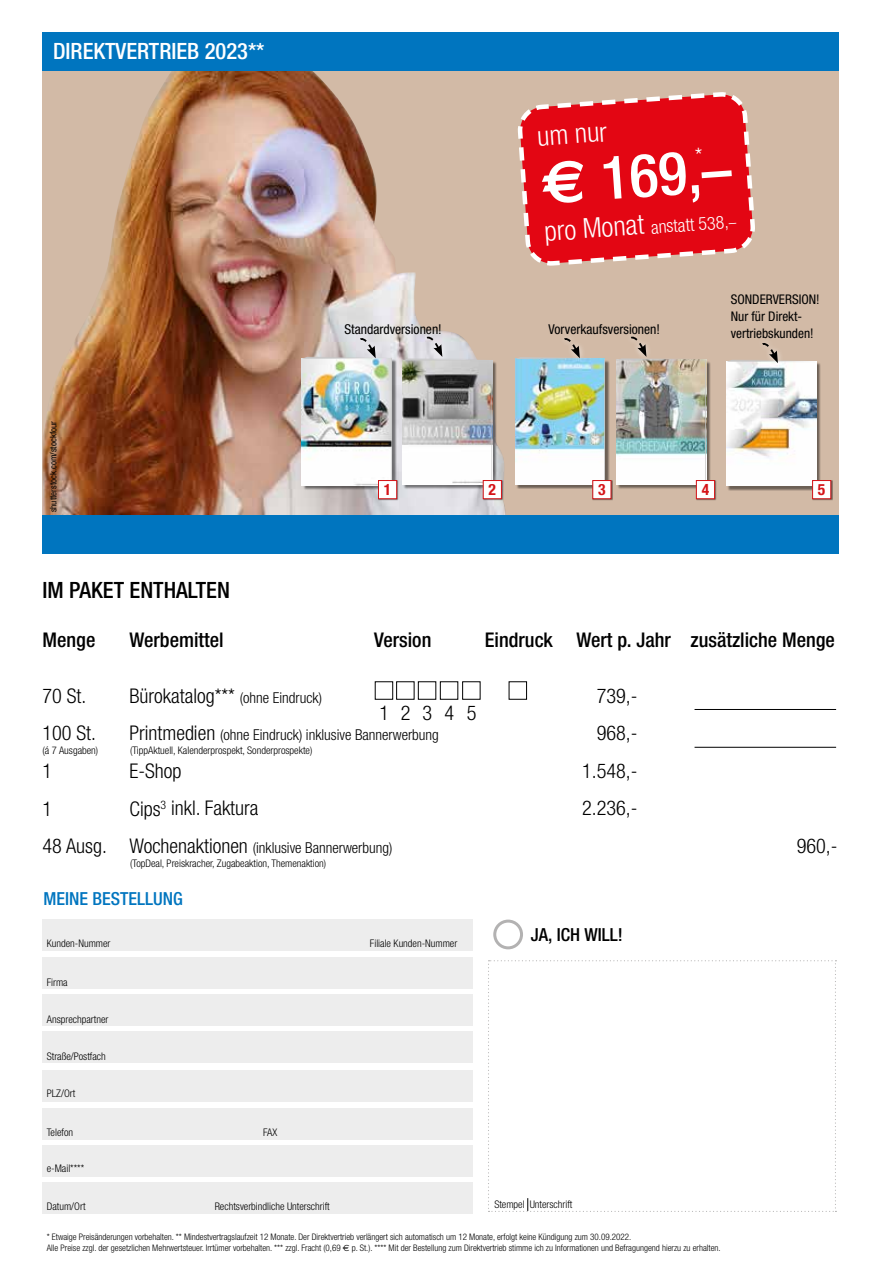
<style>
.page{position:relative;width:893px;height:1263px;background:#fff}
.page>*{position:absolute;margin:0;border:0;box-sizing:border-box;transform-origin:0 0}
.t1{font:500 condensed 60px "Helvetica Neue";color:#fff}
.t2{font:300 condensed 27.6px "Helvetica Neue";color:#fff}
.t3{font:500 condensed 22.5px "Helvetica Neue";color:#fff}
.t4{font:500 condensed 22.5px "Helvetica Neue";color:#000}
.t5{font:300 condensed 20.25px "Helvetica Neue";color:#000}
.t6{font:500 condensed 20.25px "Helvetica Neue";color:#000}
.t7{font:300 condensed 18px "Helvetica Neue";color:#fff}
.t8{font:500 condensed 18px "Helvetica Neue";color:#0075bf}
.t9{font:500 condensed 18px "Helvetica Neue";color:#000}
.t10{font:700 condensed 15.6px "Helvetica Neue";color:#d51317}
.t11{font:300 condensed 15px "Helvetica Neue";color:#000}
.t12{font:condensed 13.65px "Helvetica Neue";color:#000}
.t13{font:condensed 13.35px/16.6px "Helvetica Neue";color:#000}
.t14{font:300 condensed 10.5px "Helvetica Neue";color:#000}
.t15{font:300 condensed 9px/10.8px "Helvetica Neue";color:#000}
.t16{font:condensed 9px "Helvetica Neue";color:#000}
.s1{font-family:"Euro Sans";font-weight:700;font-stretch:normal}
.s2{font-size:27.6px}
.s3{font-size:15px}
.s4{font-size:20.25px}
.s5{font-family:"Euro Sans";font-weight:400;font-stretch:normal}
</style>
<div class="page">
<div style="left:43px;top:70px;width:796px;height:445px;background:#d2baa6"></div>
<img style="left:43px;top:70px;width:463px;height:445px">
<div style="left:43px;top:32px;width:796px;height:38px;background:#0075bf"></div>
<hr style="left:694px;top:709px;width:142px;height:1px;background:#000">
<hr style="left:694px;top:747px;width:142px;height:1px;background:#000">
<div style="left:43px;top:515px;width:796px;height:38px;background:#0075bf"></div>
<div style="left:42px;top:919px;width:431px;height:32px;background:#ededed"></div>
<div style="left:42px;top:957px;width:431px;height:31px;background:#ededed"></div>
<div style="left:42px;top:994px;width:431px;height:31px;background:#ededed"></div>
<div style="left:42px;top:1032px;width:431px;height:31px;background:#ededed"></div>
<div style="left:42px;top:1070px;width:431px;height:31px;background:#ededed"></div>
<div style="left:42px;top:1108px;width:431px;height:31px;background:#ededed"></div>
<div style="left:42px;top:1145px;width:431px;height:31px;background:#ededed"></div>
<div style="left:42px;top:1182px;width:431px;height:32px;background:#ededed"></div>
<div style="left:493px;top:919px;width:30px;height:30px;border:3px solid #b3b2b2;border-radius:50%"></div>
<svg style="left:488px;top:960px;width:348px;height:252px"></svg>
<div style="left:303px;top:359px;width:93px;height:132px;background:#000;opacity:.49"></div>
<div style="left:516px;top:360px;width:93px;height:129px;background:#000;opacity:.49"></div>
<div style="left:617px;top:361px;width:94px;height:128px;background:#000;opacity:.49"></div>
<div style="left:403px;top:361px;width:94px;height:129px;background:#000;opacity:.49"></div>
<div style="left:727px;top:362px;width:94px;height:129px;background:#000;opacity:.49"></div>
<img style="left:726px;top:361px;width:90px;height:125px">
<img style="left:515px;top:338px;width:91px;height:145px">
<div style="left:592px;top:480px;width:21px;height:21px;background:#000;opacity:.5"></div>
<div style="left:592px;top:480px;width:19px;height:19px;background:#fff;border:1px solid #d51317"></div>
<div style="left:378px;top:480px;width:21px;height:21px;background:#9c7174"></div>
<div style="left:378px;top:480px;width:19px;height:19px;background:#fff;border:1px solid #d51317"></div>
<div style="left:483px;top:480px;width:20px;height:21px;background:#9f6e70"></div>
<div style="left:483px;top:480px;width:19px;height:19px;background:#fff;border:1px solid #d51317"></div>
<div style="left:696px;top:480px;width:21px;height:21px;background:#000;opacity:.5"></div>
<div style="left:696px;top:480px;width:19px;height:19px;background:#fff;border:1px solid #d51317"></div>
<div style="left:812px;top:480px;width:21px;height:21px;background:#000;opacity:.5"></div>
<div style="left:812px;top:480px;width:19px;height:19px;background:#fff;border:1px solid #d51317"></div>
<div style="left:757px;top:337px;width:27px;height:31px;background:#fff;opacity:.75"></div>
<svg style="left:727px;top:341px;width:90px;height:22px"></svg>
<img style="left:616px;top:336px;width:91px;height:149px">
<div style="left:354px;top:332px;width:27px;height:31px;background:#dfdee2"></div>
<img style="left:302px;top:336px;width:90px;height:147px">
<div style="left:421px;top:331px;width:27px;height:31px;background:#dad7db"></div>
<svg style="left:403px;top:335px;width:90px;height:150px;background:#c0bfbe"></svg>
<svg style="left:517px;top:92px;width:238px;height:174px;background:#e22931"></svg>
<h3 class="t3" style="left:53px;top:38px;width:213px">DIREKTVERTRIEB 2023**</h3>
<p class="t16" style="left:48px;top:512px;width:93px;rotate:-90deg">shutterstock.com/stockfour</p>
<h3 class="t4" style="left:43px;top:576px;width:189px">IM PAKET ENTHALTEN</h3>
<h3 class="t12" style="left:344px;top:321px;width:99px">Standardversionen!</h3>
<h2 class="t2" style="left:536px;top:120px;width:71px;rotate:-4deg">um nur</h2>
<h1 class="t1" style="left:539px;top:147px;width:192px;rotate:-4deg"><span class="s1">€</span> 169,–</h1>
<h3 class="t7" style="left:544px;top:224px;width:193px;rotate:-4deg"><span class="s2">pro Monat</span> anstatt 538,<span class="s3">–</span></h3>
<h3 class="t12" style="left:549px;top:321px;width:113px">Vorverkaufsversionen!</h3>
<h3 class="t13" style="left:731px;top:291px;width:90px">SONDERVERSION!<br>Nur für Direkt&shy;vertriebskunden!</h3>
<h3 class="t10" style="left:384px;top:480px;width:9px">1</h3>
<h3 class="t10" style="left:488px;top:480px;width:9px">2</h3>
<h3 class="t10" style="left:598px;top:480px;width:9px">3</h3>
<h3 class="t10" style="left:702px;top:480px;width:9px">4</h3>
<h3 class="t10" style="left:818px;top:480px;width:9px">5</h3>
<h3 class="t6" style="left:43px;top:627px;width:54px">Menge</h3>
<h3 class="t6" style="left:130px;top:627px;width:96px">Werbemittel</h3>
<h3 class="t6" style="left:374px;top:627px;width:59px">Version</h3>
<h3 class="t6" style="left:485px;top:627px;width:352px">Eindruck Wert p. Jahr zusätzliche Menge</h3>
<h3 class="t5" style="left:43px;top:684px;width:45px">70 St.</h3>
<h3 class="t5" style="left:130px;top:684px;width:194px">Bürokatalog*** <span class="s3">(ohne Eindruck)</span></h3>
<h3 class="t5" style="left:597px;top:684px;width:42px">739,-</h3>
<h3 class="t5" style="left:43px;top:722px;width:55px">100 St.</h3>
<h3 class="t11" style="left:130px;top:726px;width:311px"><span class="s4">Printmedien</span> (ohne Eindruck) inklusive Bannerwerbung</h3>
<h3 class="t5" style="left:597px;top:722px;width:42px">968,-</h3>
<h3 class="t5" style="left:43px;top:759px;width:11px">1</h3>
<h3 class="t5" style="left:130px;top:759px;width:54px">E-Shop</h3>
<h3 class="t5" style="left:582px;top:759px;width:57px">1.548,-</h3>
<h3 class="t5" style="left:43px;top:797px;width:11px">1</h3>
<h3 class="t5" style="left:130px;top:797px;width:130px">Cips<sup>3</sup> inkl. Faktura</h3>
<h3 class="t5" style="left:582px;top:797px;width:57px">2.236,-</h3>
<h3 class="t11" style="left:43px;top:839px;width:351px"><span class="s4">48 Ausg. Wochenaktionen</span> (inklusive Bannerwerbung)</h3>
<h3 class="t5" style="left:797px;top:834px;width:42px">960,-</h3>
<h3 class="t5" style="left:379px;top:701px;width:99px">12345</h3>
<p class="t14" style="left:43px;top:745px;width:57px">(á 7 Ausgaben)</p>
<p class="t14" style="left:130px;top:745px;width:184px">(TippAktuell, Kalenderprospekt, Sonderprospekte)</p>
<p class="t14" style="left:130px;top:857px;width:198px">(TopDeal, Preiskracher, Zugabeaktion, Themenaktion)</p>
<h3 class="t8" style="left:44px;top:888px;width:141px">MEINE BESTELLUNG</h3>
<h3 class="t9" style="left:531px;top:924px;width:93px">JA, ICH WILL!</h3>
<p class="t14" style="left:47px;top:937px;width:65px">Kunden-Nummer</p>
<p class="t14" style="left:47px;top:976px;width:23px">Firma</p>
<p class="t14" style="left:47px;top:1013px;width:63px">Ansprechpartner</p>
<p class="t14" style="left:47px;top:1050px;width:61px">Straße/Postfach</p>
<p class="t14" style="left:47px;top:1087px;width:30px">PLZ/Ort</p>
<p class="t14" style="left:47px;top:1126px;width:28px">Telefon</p>
<p class="t14" style="left:263px;top:1126px;width:16px">FAX</p>
<p class="t14" style="left:47px;top:1163px;width:39px">e-Mail****</p>
<p class="t14" style="left:47px;top:1200px;width:40px">Datum/Ort</p>
<p class="t15" style="left:47px;top:1231px;width:675px">* Etwaige Preisänderungen vorbehalten. ** Mindestvertragslaufzeit 12 Monate. Der Direktvertrieb verlängert sich automatisch um 12 Monate, erfolgt keine Kündigung zum 30.09.2022.<br>Alle Preise zzgl. der gesetzlichen Mehrwertsteuer. Irrtümer vorbehalten. *** zzgl. Fracht (0,69 <span class="s5">E</span> p. St.). **** Mit der Bestellung zum Direktvertrieb stimme ich zu Informationen und Befragungend hierzu zu erhalten.</p>
<p class="t14" style="left:370px;top:937px;width:89px">Filiale Kunden-Nummer</p>
<p class="t14" style="left:215px;top:1200px;width:117px">Rechtsverbindliche Unterschrift</p>
<p class="t14" style="left:494px;top:1198px;width:80px">Stempel Unterschrift</p>
</div>
